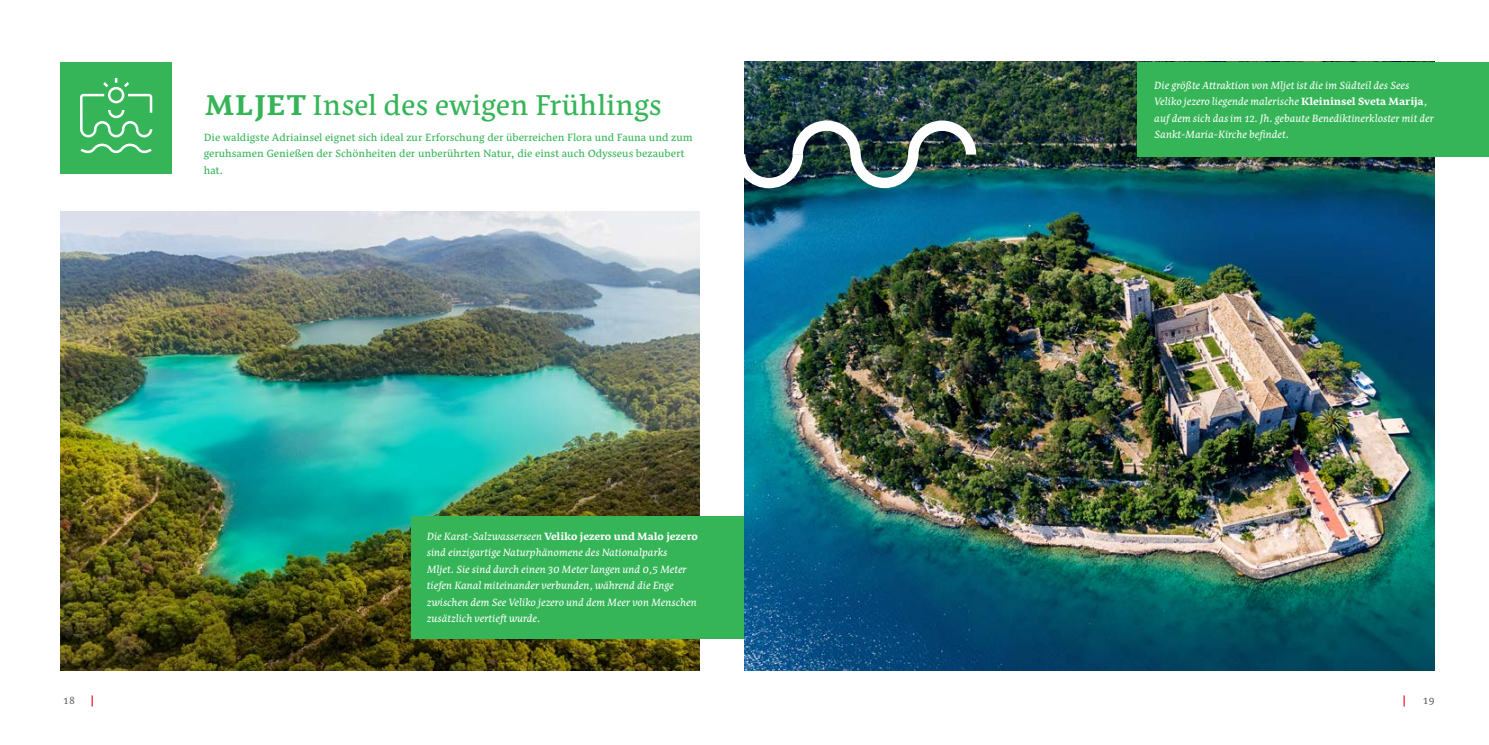
<style>
.page{position:relative;width:1489px;height:745px;background:#fff}
.page>*{position:absolute;margin:0;border:0;box-sizing:border-box;transform-origin:0 0}
.t1{font:37.5px "Nassim Latn";letter-spacing:-.015em;color:#35b558}
.t2{font:italic 13.75px/16.5px "Nassim Latn";color:#fff}
.t3{font:13.75px/16.5px "Nassim Latn";color:#35b558}
.t4{font:13.75px "Nassim Latn";color:#636466}
.s1{font-weight:700}
.s2{font-weight:700;font-style:normal}
</style>
<div class="page">
<img style="left:60px;top:212px;width:639px;height:458px">
<div style="left:60px;top:62px;width:112px;height:111px;background:#35b558"></div>
<div style="left:411px;top:516px;width:333px;height:122px;background:#35b558"></div>
<img style="left:744px;top:62px;width:690px;height:608px">
<div style="left:1137px;top:62px;width:351px;height:94px;background:#35b558"></div>
<svg style="left:80px;top:78px;width:72px;height:59px"></svg>
<svg style="left:80px;top:143px;width:72px;height:10px"></svg>
<img style="left:744px;top:120px;width:232px;height:68px">
<h1 class="t1" style="left:205px;top:82px;width:458px"><span class="s1">MLJET</span> Insel des ewigen Frühlings</h1>
<p class="t3" style="left:204px;top:129px;width:490px">Die waldigste Adriainsel eignet sich ideal zur Erforschung der überreichen Flora und Fauna und zum geruhsamen Genießen der Schönheiten der unberührten Natur, die einst auch Odysseus bezaubert hat.</p>
<p class="t2" style="left:427px;top:526px;width:272px">Die Karst-Salzwasserseen <span class="s2">Veliko jezero und Malo jezero </span>sind einzigartige Naturphänomene des Nationalparks Mljet. Sie sind durch einen 30 Meter langen und 0,5 Meter tiefen Kanal miteinander verbunden, während die Enge zwischen dem See Veliko jezero und dem Meer von Menschen zusätzlich vertieft wurde.</p>
<p class="t2" style="left:1154px;top:76px;width:281px">Die größte Attraktion von Mljet ist die im Südteil des Sees Veliko jezero liegende malerische <span class="s2">Kleininsel Sveta Marija</span>, auf dem sich das im 12. Jh. gebaute Benediktinerkloster mit der Sankt-Maria-Kirche befindet.</p>
<p class="t4" style="left:63px;top:691px;width:13px">18</p>
<p class="t4" style="left:1423px;top:691px;width:13px">19</p>
</div>
